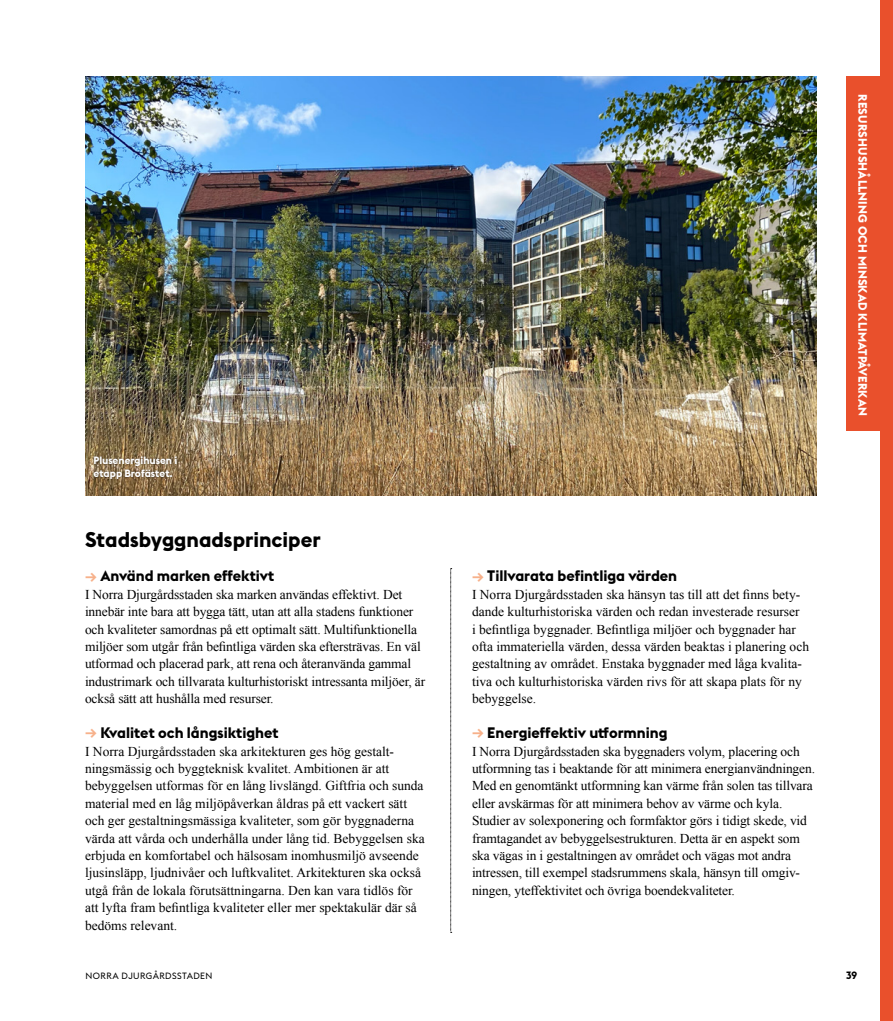
<style>
.page{position:relative;width:893px;height:1021px;background:#fff}
.page>*{position:absolute;margin:0;border:0;box-sizing:border-box;transform-origin:0 0}
.t1{font:700 21px "Xtgbkr Stockholm Type";color:#000}
.H4_målområden{font:700 15px "Xtgbkr Stockholm Type";color:#000}
.t2{font:13.5px/17.4px "Vndwqh Times New Roman";color:#000}
.t3{font:700 12px "Jmfpns Stockholm Type";letter-spacing:.01em;color:#fff}
.t4{font:700 10.5px/12.8px "Xtgbkr Stockholm Type";letter-spacing:-.005em;color:#fff}
.t5{font:700 10.5px "Xtgbkr Stockholm Type";color:#000}
.t6{font:9px "Kbkgtf Stockholm Type";letter-spacing:.04em;color:#000}
.s1{color:#f7b18b}
</style>
<div class="page">
<img style="left:85px;top:77px;width:731px;height:418px">
<svg style="left:450px;top:568px;width:2px;height:365px"></svg>
<div style="left:93px;top:455px;width:85px;height:25px;background:#000;opacity:.35"></div>
<div style="left:880px;top:0;width:13px;height:1020px;background:#e9502c"></div>
<div style="left:846px;top:77px;width:47px;height:354px;background:#e9502c"></div>
<p class="t4" style="left:94px;top:453px;width:85px">Plusenergihusen i etapp Brofästet.</p>
<h3 class="t1" style="left:85px;top:524px;width:237px">Stadsbyggnadsprinciper</h3>
<h4 class="H4_målområden" style="left:85px;top:565px;width:191px"><span class="s1">→</span> Använd marken effektivt</h4>
<p class="t2" style="left:85px;top:585px;width:342px">I Norra Djurgårdsstaden ska marken användas effektivt. Det innebär inte bara att bygga tätt, utan att alla stadens funktioner och kvaliteter samordnas på ett optimalt sätt. Multifunktionella miljöer som utgår från befintliga värden ska eftersträvas. En väl utformad och placerad park, att rena och återanvända gammal industrimark och tillvarata kulturhistoriskt intressanta miljöer, är också sätt att hushålla med resurser.</p>
<h4 class="H4_målområden" style="left:85px;top:722px;width:195px"><span class="s1">→</span> Kvalitet och långsiktighet</h4>
<p class="t2" style="left:85px;top:742px;width:341px">I Norra Djurgårdsstaden ska arkitekturen ges hög gestalt&shy;ningsmässig och byggteknisk kvalitet. Ambitionen är att bebyggelsen utformas för en lång livslängd. Giftfria och sunda material med en låg miljöpåverkan åldras på ett vackert sätt och ger gestaltningsmässiga kvaliteter, som gör byggnaderna värda att vårda och underhålla under lång tid. Bebyggelsen ska erbjuda en komfortabel och hälsosam inomhusmiljö avseende ljusinsläpp, ljudnivåer och luftkvalitet. Arkitekturen ska också utgå från de lokala förutsättningarna. Den kan vara tidlös för att lyfta fram befintliga kvaliteter eller mer spektakulär där så bedöms relevant.</p>
<p class="t3" style="left:871px;top:94px;width:323px;rotate:90deg">RESURSHUSHÅLLNING OCH MINSKAD KLIMATPÅVERKAN</p>
<h4 class="H4_målområden" style="left:472px;top:565px;width:207px"><span class="s1">→</span> Tillvarata befintliga värden</h4>
<p class="t2" style="left:472px;top:585px;width:339px">I Norra Djurgårdsstaden ska hänsyn tas till att det finns bety&shy;dande kulturhistoriska värden och redan investerade resurser<br>i befintliga byggnader. Befintliga miljöer och byggnader har ofta immateriella värden, dessa värden beaktas i planering och gestaltning av området. Enstaka byggnader med låga kvalita&shy;tiva och kulturhistoriska värden rivs för att skapa plats för ny bebyggelse.</p>
<h4 class="H4_målområden" style="left:472px;top:722px;width:197px"><span class="s1">→</span> Energieffektiv utformning</h4>
<p class="t2" style="left:472px;top:742px;width:345px">I Norra Djurgårdsstaden ska byggnaders volym, placering och utformning tas i beaktande för att minimera energianvändningen.<br>Med en genomtänkt utformning kan värme från solen tas tillvara eller avskärmas för att minimera behov av värme och kyla.<br>Studier av solexponering och formfaktor görs i tidigt skede, vid framtagandet av bebyggelsestrukturen. Detta är en aspekt som ska vägas in i gestaltningen av området och vägas mot andra intressen, till exempel stadsrummens skala, hänsyn till omgiv&shy;ningen, yteffektivitet och övriga boendekvaliteter.</p>
<p class="t6" style="left:86px;top:969px;width:128px">NORRA DJURGÅRDSSTADEN</p>
<p class="t5" style="left:846px;top:967px;width:12px">39</p>
</div>
